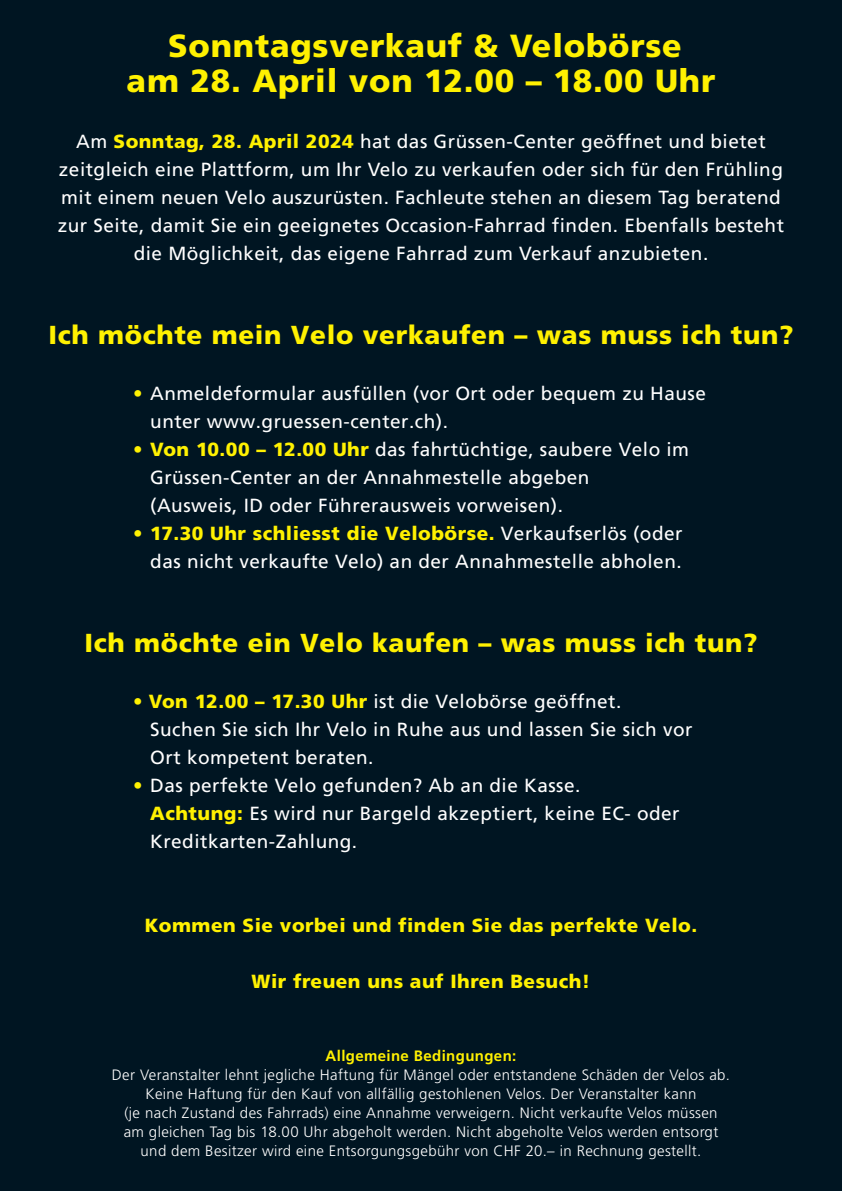
<style>
.page{position:relative;width:842px;height:1191px;background:#001522}
.page>*{position:absolute;margin:0;border:0;box-sizing:border-box;transform-origin:0 0}
.t1{font:32px/35px "Frutiger LT 75 Blk";letter-spacing:.025em;color:#fff101;text-align:center}
.t2{font:26px "Frutiger LT 75 Blk";letter-spacing:.025em;color:#fff101}
.t3{font:19px/28px "Frutiger LT 55 Rm";letter-spacing:.025em;color:#fff}
.t4{font:19px "Frutiger LT 75 Blk";letter-spacing:.025em;color:#fff101}
.t5{font:15px/19px "Frutiger LT 45 Lt";letter-spacing:.025em;color:#fff;text-align:center}
.t6{font:15px "Frutiger LT 65 Bd";letter-spacing:.025em;color:#fff101}
.s1{font-family:"Frutiger LT 75 Blk";color:#fff101}
.s2{color:#fff101}
.s3{font-family:"Frutiger LT 55 Rm"}
.s4{font-family:"Frutiger LT 55 Rm";color:#fff}
</style>
<div class="page">
<h1 class="t1" style="left:127px;top:28px;width:590px">Sonntagsverkauf &amp; Velobörse<br>am 28. April von 12.00 – 18.00 Uhr</h1>
<p class="t3" style="left:58px;top:127px;width:728px;text-align:center">Am <span class="s1">Sonntag, 28. April 2024</span> hat das Grüssen-Center geöffnet und bietet zeitgleich eine Plattform, um Ihr Velo zu verkaufen oder sich für den Frühling mit einem neuen Velo auszurüsten. Fachleute stehen an diesem Tag beratend zur Seite, damit Sie ein geeignetes Occasion-Fahrrad finden. Ebenfalls besteht die Möglichkeit, das eigene Fahrrad zum Verkauf anzubieten.</p>
<h2 class="t2" style="left:48px;top:319px;width:746px">Ich möchte mein Velo verkaufen – was muss ich tun?</h2>
<p class="t3" style="left:150px;top:379px;width:557px;text-indent:-17px"><span class="s2">•</span> Anmeldeformular ausfüllen (vor Ort oder bequem zu Hause unter www.gruessen-center.ch).</p>
<p class="t3" style="left:150px;top:435px;width:540px;text-indent:-17px"><span class="s2">•</span> <span class="s1">Von 10.00 – 12.00 Uhr</span> das fahrtüchtige, saubere Velo im<br>Grüssen-Center an der Annahmestelle abgeben<br>(Ausweis, ID oder Führerausweis vorweisen).</p>
<p class="t4" style="left:133px;top:522px;width:551px"><span class="s3">•</span> 17.30 Uhr schliesst die Velobörse. <span class="s4">Verkaufserlös (oder</span></p>
<p class="t3" style="left:150px;top:547px;width:533px">das nicht verkaufte Velo) an der Annahmestelle abholen.</p>
<h2 class="t2" style="left:84px;top:627px;width:675px">Ich möchte ein Velo kaufen – was muss ich tun?</h2>
<p class="t3" style="left:150px;top:687px;width:544px;text-indent:-17px"><span class="s2">•</span> <span class="s1">Von 12.00 – 17.30 Uhr</span> ist die Velobörse geöffnet.<br>Suchen Sie sich Ihr Velo in Ruhe aus und lassen Sie sich vor<br>Ort kompetent beraten.</p>
<p class="t3" style="left:150px;top:771px;width:531px;text-indent:-17px"><span class="s2">•</span> Das perfekte Velo gefunden? Ab an die Kasse.<br><span class="s1">Achtung:</span> Es wird nur Bargeld akzeptiert, keine EC- oder<br>Kreditkarten-Zahlung.</p>
<p class="t4" style="left:145px;top:914px;width:554px">Kommen Sie vorbei und finden Sie das perfekte Velo.</p>
<p class="t4" style="left:252px;top:970px;width:340px">Wir freuen uns auf Ihren Besuch!</p>
<p class="t6" style="left:326px;top:1047px;width:192px">Allgemeine Bedingungen:</p>
<p class="t5" style="left:112px;top:1065px;width:620px">Der Veranstalter lehnt jegliche Haftung für Mängel oder entstandene Schäden der Velos ab.<br>Keine Haftung für den Kauf von allfällig gestohlenen Velos. Der Veranstalter kann<br>(je nach Zustand des Fahrrads) eine Annahme verweigern. Nicht verkaufte Velos müssen<br>am gleichen Tag bis 18.00 Uhr abgeholt werden. Nicht abgeholte Velos werden entsorgt und dem Besitzer wird eine Entsorgungsgebühr von CHF 20.– in Rechnung gestellt.</p>
</div>
